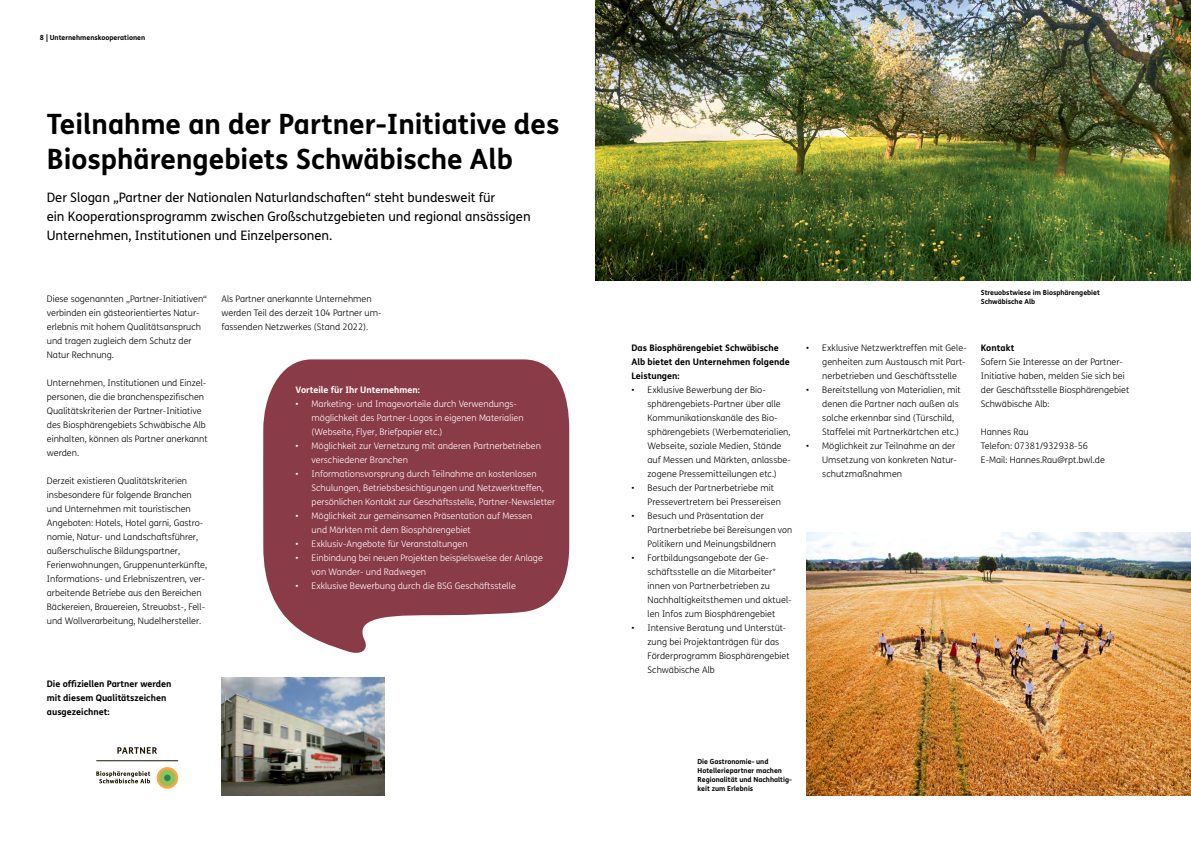
<style>
.page{position:relative;width:1191px;height:842px;background:#fff}
.page>*{position:absolute;margin:0;border:0;box-sizing:border-box;transform-origin:0 0}
.NNL_Headline{font:700 28px/35px "FS Me";color:#000}
.NNL_Subline{font:13px/19px "FS Me";color:#000}
.NNL_Fliesstext{font:300 9px/14px "FS Me";color:#000}
.t1{font:300 9px/14px "FS Me";color:#fff}
.NNL_Fliesstext-2{font:700 9px/14px "FS Me";color:#000}
.NNL_Fliesstext-3{font:700 9px "FS Me";color:#fff}
.t2{font:700 7px/9px "FS Me";color:#000}
</style>
<div class="page">
<svg style="left:263px;top:359px;width:306px;height:294px;background:#98555f"></svg>
<img style="left:595px;top:0;width:596px;height:281px">
<img style="left:221px;top:678px;width:164px;height:117px">
<svg style="left:117px;top:747px;width:40px;height:7px"></svg>
<hr style="left:96px;top:760px;width:82px;height:1px;background:#191603">
<svg style="left:157px;top:767px;width:21px;height:22px"></svg>
<div style="left:159px;top:770px;width:17px;height:16px;background:#95c059;border-radius:50%"></div>
<div style="left:164px;top:775px;width:7px;height:6px;background:#1f8b50;border-radius:50%"></div>
<svg style="left:96px;top:771px;width:54px;height:12px"></svg>
<img style="left:806px;top:533px;width:385px;height:262px">
<p class="t2" style="left:40px;top:32px;width:107px">8 | Unternehmenskooperationen</p>
<p class="t2" style="left:1143px;top:32px;width:10px">| 9</p>
<p class="NNL_Headline" style="left:47px;top:105px;width:514px">Teilnahme an der Partner-Initiative des<br>Biosphärengebiets Schwäbische Alb</p>
<p class="NNL_Subline" style="left:47px;top:188px;width:485px">Der Slogan „Partner der Nationalen Naturlandschaften“ steht bundesweit für<br>ein Kooperationsprogramm zwischen Großschutzgebieten und regional ansässigen<br>Unternehmen, Institutionen und Einzelpersonen.</p>
<p class="t2" style="left:981px;top:288px;width:121px">Streuobstwiese im Biosphärengebiet</p>
<p class="NNL_Fliesstext" style="left:47px;top:291px;width:162px">Diese sogenannten „Partner-Initiativen“</p>
<p class="t2" style="left:981px;top:297px;width:56px">Schwäbische Alb</p>
<p class="NNL_Fliesstext" style="left:47px;top:305px;width:156px">verbinden ein gästeorientiertes Natur&shy;erlebnis mit hohem Qualitätsanspruch und tragen zugleich dem Schutz der<br>Natur Rechnung.</p>
<p class="NNL_Fliesstext" style="left:47px;top:375px;width:162px">Unternehmen, Institutionen und Einzel&shy;personen, die die branchenspezifischen Qualitätskriterien der Partner-Initiative des Biosphärengebiets Schwäbische Alb einhalten, können als Partner anerkannt werden.</p>
<p class="NNL_Fliesstext" style="left:47px;top:473px;width:162px">Derzeit existieren Qualitätskriterien insbesondere für folgende Branchen und Unternehmen mit touristischen Angeboten: Hotels, Hotel garni, Gastro&shy;nomie, Natur- und Landschaftsführer, außerschulische Bildungspartner, Ferienwohnungen, Gruppenunterkünfte, Informations- und Erlebniszentren, ver&shy;arbeitende Betriebe aus den Bereichen Bäckereien, Brauereien, Streuobst-, Fell&shy;und Wollverarbeitung, Nudelhersteller.</p>
<p class="NNL_Fliesstext" style="left:221px;top:291px;width:161px">Als Partner anerkannte Unternehmen werden Teil des derzeit 104 Partner um&shy;fassenden Netzwerkes (Stand 2022).</p>
<p class="NNL_Fliesstext" style="left:822px;top:340px;width:146px;text-indent:-16px">• Exklusive Netzwerktreffen mit Gele&shy;genheiten zum Austausch mit Part&shy;nerbetrieben und Geschäftsstelle</p>
<p class="NNL_Fliesstext" style="left:822px;top:382px;width:140px;text-indent:-16px">• Bereitstellung von Materialien, mit denen die Partner nach außen als solche erkennbar sind (Türschild, Staffelei mit Partnerkärtchen etc.)</p>
<p class="NNL_Fliesstext" style="left:822px;top:438px;width:136px;text-indent:-16px">• Möglichkeit zur Teilnahme an der<br>Umsetzung von konkreten Natur&shy;schutzmaßnahmen</p>
<p class="NNL_Fliesstext-2" style="left:631px;top:340px;width:160px">Das Biosphärengebiet Schwäbische<br>Alb bietet den Unternehmen folgende<br>Leistungen:</p>
<p class="NNL_Fliesstext" style="left:647px;top:382px;width:145px;text-indent:-16px">• Exklusive Bewerbung der Bio&shy;sphärengebiets-Partner über alle Kommunikationskanäle des Bio&shy;sphärengebiets (Werbematerialien, Webseite, soziale Medien, Stände auf Messen und Märkten, anlassbe&shy;zogene Pressemitteilungen etc.)</p>
<p class="NNL_Fliesstext" style="left:647px;top:480px;width:135px;text-indent:-16px">• Besuch der Partnerbetriebe mit<br>Pressevertretern bei Pressereisen</p>
<p class="NNL_Fliesstext" style="left:647px;top:508px;width:146px;text-indent:-16px">• Besuch und Präsentation der<br>Partnerbetriebe bei Bereisungen von<br>Politikern und Meinungsbildnern</p>
<p class="NNL_Fliesstext" style="left:647px;top:550px;width:146px;text-indent:-16px">• Fortbildungsangebote der Ge&shy;schäftsstelle an die Mitarbeiter* innen von Partnerbetrieben zu Nachhaltigkeitsthemen und aktuel&shy;len Infos zum Biosphärengebiet</p>
<p class="NNL_Fliesstext" style="left:647px;top:620px;width:144px;text-indent:-16px">• Intensive Beratung und Unterstüt&shy;zung bei Projektanträgen für das<br>Förderprogramm Biosphärengebiet<br>Schwäbische Alb</p>
<p class="NNL_Fliesstext-2" style="left:981px;top:340px;width:35px">Kontakt</p>
<p class="NNL_Fliesstext" style="left:981px;top:355px;width:144px">Sofern Sie Interesse an der Partner-</p>
<p class="NNL_Fliesstext" style="left:981px;top:369px;width:150px">Initiative haben, melden Sie sich bei der Geschäftsstelle Biosphärengebiet</p>
<p class="NNL_Fliesstext" style="left:981px;top:397px;width:70px">Schwäbische Alb:</p>
<p class="NNL_Fliesstext" style="left:981px;top:425px;width:49px">Hannes Rau</p>
<p class="NNL_Fliesstext" style="left:981px;top:439px;width:109px">Telefon: 07381/932938-56</p>
<p class="NNL_Fliesstext" style="left:981px;top:453px;width:126px">E-Mail: Hannes.Rau@rpt.bwl.de</p>
<p class="NNL_Fliesstext-3" style="left:296px;top:383px;width:126px">Vorteile für Ihr Unternehmen:</p>
<p class="t1" style="left:312px;top:396px;width:213px;text-indent:-16px">• Marketing- und Imagevorteile durch Verwendungs&shy;möglichkeit des Partner-Logos in eigenen Materialien (Webseite, Flyer, Briefpapier etc.)</p>
<p class="t1" style="left:312px;top:438px;width:231px;text-indent:-16px">• Möglichkeit zur Vernetzung mit anderen Partnerbetrieben verschiedener Branchen</p>
<p class="t1" style="left:312px;top:466px;width:245px;text-indent:-16px">• Informationsvorsprung durch Teilnahme an kostenlosen<br>Schulungen, Betriebsbesichtigungen und Netzwerktreffen, persönlichen Kontakt zur Geschäftsstelle, Partner-Newsletter</p>
<p class="t1" style="left:312px;top:508px;width:222px;text-indent:-16px">• Möglichkeit zur gemeinsamen Präsentation auf Messen und Märkten mit dem Biosphärengebiet</p>
<p class="t1" style="left:296px;top:536px;width:173px">• Exklusiv-Angebote für Veranstaltungen</p>
<p class="t1" style="left:312px;top:550px;width:233px;text-indent:-16px">• Einbindung bei neuen Projekten beispielsweise der Anlage von Wander- und Radwegen</p>
<p class="t1" style="left:296px;top:578px;width:222px">• Exklusive Bewerbung durch die BSG Geschäftsstelle</p>
<p class="NNL_Fliesstext-2" style="left:47px;top:676px;width:126px">Die offiziellen Partner werden mit diesem Qualitätszeichen ausgezeichnet:</p>
<p class="t2" style="left:697px;top:757px;width:96px">Die Gastronomie- und<br>Hotelleriepartner machen<br>Regionalität und Nachhaltig&shy;keit zum Erlebnis</p>
</div>
